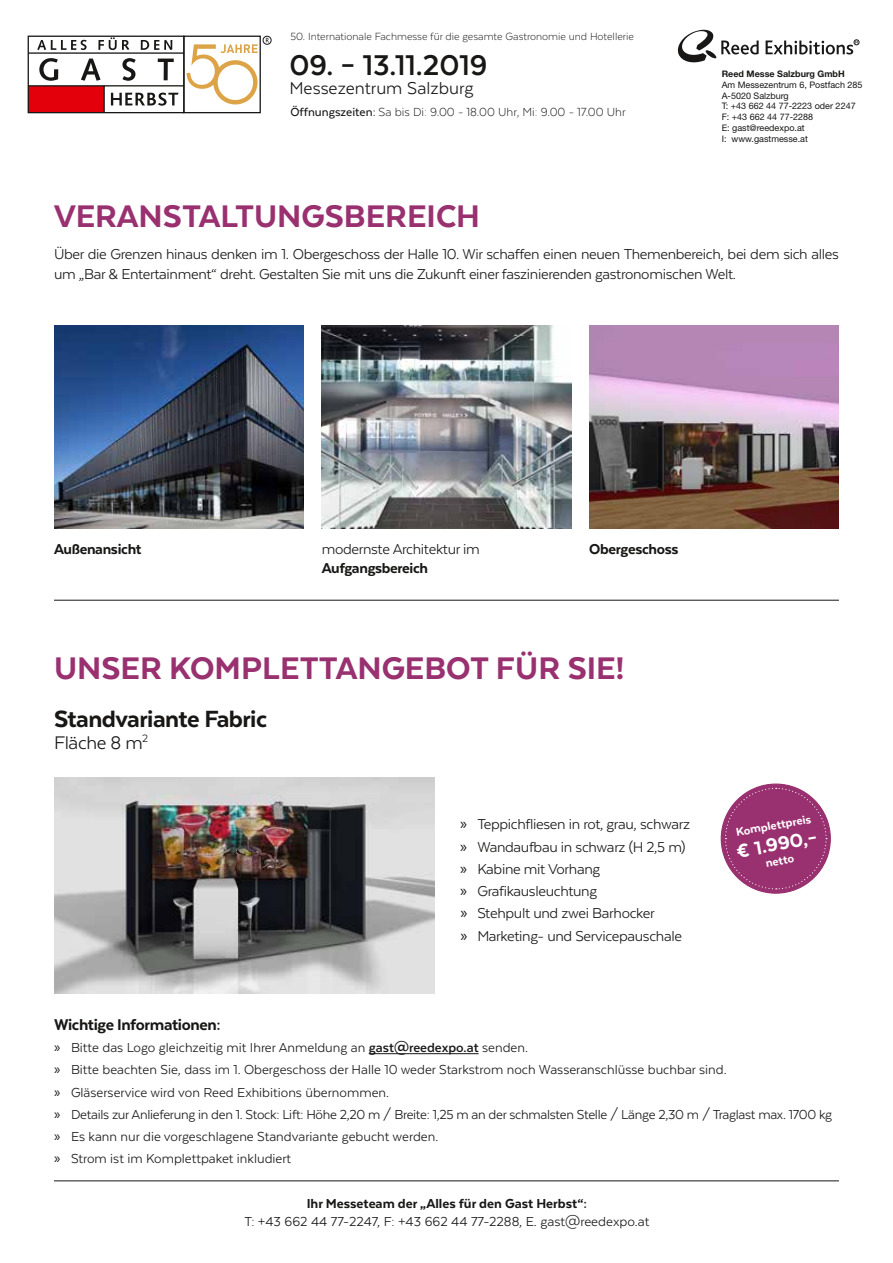
<style>
.page{position:relative;width:893px;height:1263px;background:#fff}
.page>*{position:absolute;margin:0;border:0;box-sizing:border-box;transform-origin:0 0}
.t1{font:800 36px "Texta";color:#99306f}
.t2{font:700 33px "Texta";color:#181716}
.t3{font:800 27px "Texta";letter-spacing:-.02em;color:#181716}
.t4{font:800 21.6px "Texta";color:#fff}
.t5{font:21px "Texta";letter-spacing:-.02em;color:#181716}
.t6{font:19.8px "Texta";color:#181716}
.t7{font:800 18px "Texta";letter-spacing:-.02em;color:#181716}
.t8{font:16.5px/22.2px "Texta";letter-spacing:-.02em;color:#181716}
.t9{font:800 16.5px "Texta";letter-spacing:-.02em;color:#181716}
.t10{font:15px/22.2px "Texta";color:#181716}
.t11{font:800 15px "Texta";color:#181716}
.t12{font:300 13.5px "Texta";color:#181716}
.t13{font:800 13.2px "Texta";color:#fff}
.t14{font:300 12px "Texta";color:#181716}
.t15{font:9px/10.8px "Helvetica Neue LT Std";color:#181716}
.t16{font:700 9px "Helvetica Neue LT Std";color:#181716}
.s1{font-weight:500}
.s2{font-family:"Myriad Pro"}
.s3{font-weight:700}
</style>
<div class="page">
<svg style="left:678px;top:30px;width:81px;height:32px"></svg>
<svg style="left:766px;top:40px;width:93px;height:14px"></svg>
<div style="left:29px;top:86px;width:75px;height:26px;background:#e3000b"></div>
<div style="left:28px;top:36px;width:157px;height:77px;border:1px solid #181716"></div>
<svg style="left:37px;top:40px;width:50px;height:10px"></svg>
<svg style="left:98px;top:37px;width:31px;height:13px"></svg>
<svg style="left:141px;top:40px;width:31px;height:10px"></svg>
<svg style="left:39px;top:58px;width:19px;height:23px"></svg>
<svg style="left:122px;top:58px;width:14px;height:23px"></svg>
<svg style="left:158px;top:59px;width:16px;height:21px"></svg>
<hr style="left:29px;top:52px;width:155px;height:2px;background:#181716">
<hr style="left:28px;top:85px;width:156px;height:1px;background:#181716">
<svg style="left:81px;top:59px;width:24px;height:54px"></svg>
<svg style="left:111px;top:93px;width:68px;height:13px"></svg>
<div style="left:263px;top:36px;width:8px;height:8px;border:1px solid #181716;border-radius:50%"></div>
<svg style="left:186px;top:44px;width:72px;height:60px"></svg>
<div style="left:183px;top:36px;width:78px;height:77px;border:1px solid #181716"></div>
<img style="left:54px;top:325px;width:250px;height:204px">
<img style="left:54px;top:778px;width:380px;height:215px">
<img style="left:322px;top:325px;width:249px;height:204px">
<img style="left:589px;top:325px;width:250px;height:204px">
<hr style="left:369px;top:1053px;width:110px;height:1px;background:#181716">
<svg style="left:724px;top:787px;width:103px;height:103px;background:#a74e83"></svg>
<hr style="left:54px;top:1180px;width:785px;height:1px;background:#181716">
<hr style="left:54px;top:600px;width:785px;height:1px;background:#181716">
<p class="t14" style="left:290px;top:30px;width:345px">50. Internationale Fachmesse für die gesamte Gastronomie und Hotellerie</p>
<h2 class="t2" style="left:289px;top:48px;width:199px">09. – 13.11.2019</h2>
<h3 class="t6" style="left:289px;top:78px;width:185px">Messezentrum Salzburg</h3>
<p class="t12" style="left:290px;top:105px;width:337px"><span class="s1">Öffnungszeiten:</span> Sa bis Di: 9.00 - 18.00 Uhr, Mi: 9.00 - 17.00 Uhr</p>
<p class="t16" style="left:722px;top:68px;width:124px">Reed Messe Salzburg GmbH</p>
<p class="t15" style="left:722px;top:79px;width:142px">Am Messezentrum 6, Postfach 285<br>A-5020 Salzburg<br>T: +43 662 44 77-2223 oder 2247<br>F: +43 662 44 77-2288<br>E: gast@reedexpo.at<br>I: www.gastmesse.at</p>
<h1 class="t1" style="left:54px;top:197px;width:427px">VERANSTALTUNGSBEREICH</h1>
<p class="t8" style="left:54px;top:244px;width:786px;line-height:19.5px">Über die Grenzen hinaus denken im 1. Obergeschoss der Halle 10. Wir schaffen einen neuen Themenbereich, bei dem sich alles um „Bar &amp; Entertainment“ dreht. Gestalten Sie mit uns die Zukunft einer faszinierenden gastronomischen Welt.</p>
<p class="t9" style="left:54px;top:540px;width:89px">Außenansicht</p>
<p class="t8" style="left:322px;top:538px;width:160px">modernste Architektur im</p>
<p class="t9" style="left:322px;top:560px;width:108px">Aufgangsbereich</p>
<p class="t9" style="left:589px;top:540px;width:91px">Obergeschoss</p>
<h1 class="t1" style="left:54px;top:649px;width:572px">UNSER KOMPLETTANGEBOT FÜR SIE!</h1>
<h3 class="t3" style="left:54px;top:705px;width:215px">Standvariante Fabric</h3>
<h3 class="t5" style="left:54px;top:732px;width:96px">Fläche 8 m<sup>2</sup></h3>
<p class="t8" style="left:460px;top:813px;width:231px"><span class="s2">»</span> Teppichfliesen in rot, grau, schwarz <span class="s2">»</span> Wandaufbau in schwarz (H 2,5 m) <span class="s2">»</span> Kabine mit Vorhang<br><span class="s2">»</span> Grafikausleuchtung<br><span class="s2">»</span> Stehpult und zwei Barhocker<br><span class="s2">»</span> Marketing- und Servicepauschale</p>
<p class="t13" style="left:735px;top:825px;width:78px;rotate:-10deg">Komplettpreis</p>
<h3 class="t4" style="left:735px;top:840px;width:83px;rotate:-10deg">€ 1.990,–</h3>
<p class="t13" style="left:764px;top:857px;width:30px;rotate:-10deg">netto</p>
<p class="t7" style="left:54px;top:1015px;width:168px">Wichtige Informationen:</p>
<p class="t10" style="left:54px;top:1036px;width:780px"><span class="s2">»</span> Bitte das Logo gleichzeitig mit Ihrer Anmeldung an <span class="s3">gast@reedexpo.at</span> senden.<br><span class="s2">»</span> Bitte beachten Sie, dass im 1. Obergeschoss der Halle 10 weder Starkstrom noch Wasseranschlüsse buchbar sind.<br><span class="s2">»</span> Gläserservice wird von Reed Exhibitions übernommen.<br><span class="s2">»</span> Details zur Anlieferung in den 1. Stock: Lift: Höhe 2,20 m / Breite: 1,25 m an der schmalsten Stelle / Länge 2,30 m / Traglast max. 1700 kg <span class="s2">»</span> Es kann nur die vorgeschlagene Standvariante gebucht werden.<br><span class="s2">»</span> Strom ist im Komplettpaket inkludiert</p>
<p class="t11" style="left:307px;top:1196px;width:282px">Ihr Messeteam der „Alles für den Gast Herbst“:</p>
<p class="t10" style="left:244px;top:1210px;width:407px">T: +43 662 44 77-2247, F: +43 662 44 77-2288, E. gast@reedexpo.at</p>
</div>
